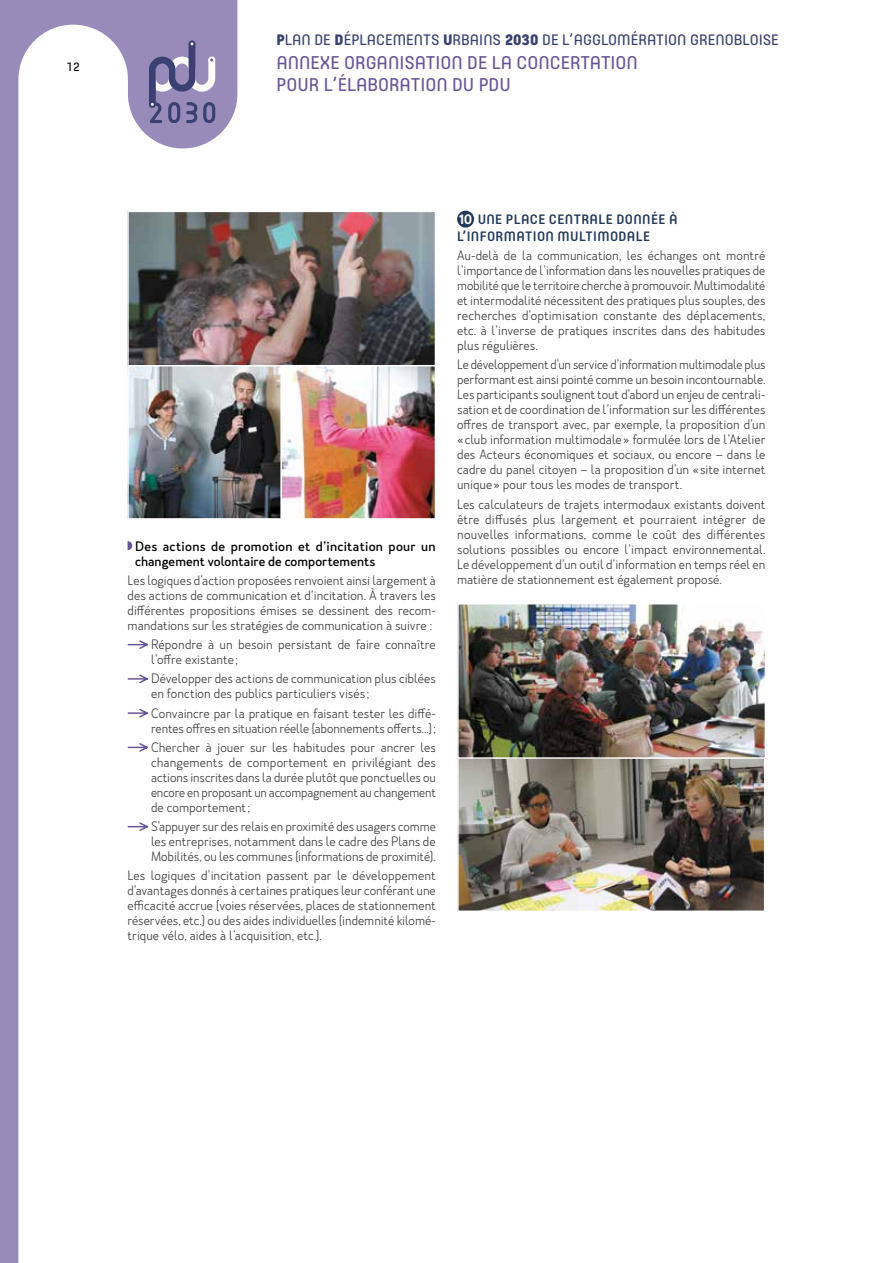
<style>
.page{position:relative;width:893px;height:1263px;background:#fff}
.page>*{position:absolute;margin:0;border:0;box-sizing:border-box;transform-origin:0 0}
.t1{font:18.3px/21.9px "Core Mellow 45";color:#675696}
.t2{font:15px "Core Mellow 45";color:#3a4071}
.t3{font:500 13.5px/16.5px "Core Mellow 55";letter-spacing:.025em;color:#233a5a}
.t4{font:300 12.75px/15px "Merlo Neue";color:#3c3c3b;text-align:justify}
.t5{font:500 12.75px/15px "Merlo Neue";letter-spacing:.02em;color:#000}
.t6{font:12px "Core Mellow 45";color:#000}
.s1{font-family:"Core Mellow 75";font-weight:800}
.s2{font-family:"Merlo Neue";font-weight:600;font-size:12.75px;color:#fff}
</style>
<div class="page">
<svg style="left:0;top:0;width:237px;height:1263px"></svg>
<svg style="left:145px;top:37px;width:74px;height:88px;background:#8b83ae"></svg>
<svg style="left:128px;top:541px;width:4px;height:9px"></svg>
<svg style="left:127px;top:639px;width:24px;height:11px"></svg>
<svg style="left:127px;top:673px;width:24px;height:11px"></svg>
<svg style="left:127px;top:707px;width:24px;height:12px"></svg>
<svg style="left:127px;top:742px;width:24px;height:11px"></svg>
<svg style="left:127px;top:821px;width:24px;height:11px"></svg>
<div style="left:457px;top:211px;width:17px;height:17px;background:#233a5a;border-radius:50%"></div>
<img style="left:130px;top:367px;width:150px;height:150px">
<div style="left:127px;top:364px;width:156px;height:156px;border:2px solid #fff"></div>
<img style="left:283px;top:367px;width:150px;height:150px">
<div style="left:280px;top:364px;width:156px;height:156px;border:2px solid #fff"></div>
<img style="left:130px;top:214px;width:303px;height:149px">
<div style="left:127px;top:211px;width:309px;height:155px;border:2px solid #fff"></div>
<img style="left:460px;top:759px;width:302px;height:150px">
<div style="left:457px;top:756px;width:308px;height:156px;border:2px solid #fff"></div>
<img style="left:460px;top:606px;width:303px;height:150px">
<div style="left:457px;top:603px;width:309px;height:156px;border:2px solid #fff"></div>
<p class="t6" style="left:67px;top:58px;width:15px">12</p>
<p class="t2" style="left:276px;top:28px;width:504px"><span class="s1">P</span>LAN DE <span class="s1">D</span>ÉPLACEMENTS <span class="s1">U</span>RBAINS <span class="s1">2030</span> DE L’AGGLOMÉRATION GRENOBLOISE</p>
<h1 class="t1" style="left:276px;top:50px;width:363px">ANNEXE ORGANISATION DE LA CONCERTATION<br>POUR L’ÉLABORATION DU PDU</h1>
<p class="t5" style="left:135px;top:538px;width:302px">Des actions de promotion et d’incitation pour un changement volontaire de comportements</p>
<p class="t4" style="left:128px;top:573px;width:310px">Les logiques d’action proposées renvoient ainsi largement à des actions de communication et d’incitation. À travers les différentes propositions émises se dessinent des recom&shy;mandations sur les stratégies de communication à suivre :</p>
<p class="t4" style="left:151px;top:637px;width:286px">Répondre à un besoin persistant de faire connaître l’offre existante;</p>
<p class="t4" style="left:151px;top:671px;width:286px">Développer des actions de communication plus ciblées en fonction des publics particuliers visés ;</p>
<p class="t4" style="left:151px;top:706px;width:286px">Convaincre par la pratique en faisant tester les diffé&shy;rentes offres en situation réelle (abonnements offerts…);</p>
<p class="t4" style="left:151px;top:740px;width:286px">Chercher à jouer sur les habitudes pour ancrer les changements de comportement en privilégiant des actions inscrites dans la durée plutôt que ponctuelles ou encore en proposant un accompagnement au changement de comportement;</p>
<p class="t4" style="left:151px;top:819px;width:286px">S’appuyer sur des relais en proximité des usagers comme les entreprises, notamment dans le cadre des Plans de Mobilités, ou les communes (informations de proximité).</p>
<p class="t4" style="left:128px;top:868px;width:310px">Les logiques d’incitation passent par le développement d’avantages donnés à certaines pratiques leur conférant une efficacité accrue (voies réservées, places de stationnement réservées, etc.) ou des aides individuelles (indemnité kilomé&shy;trique vélo, aides à l’acquisition, etc.).</p>
<p class="t3" style="left:457px;top:211px;width:222px"><span class="s2">10</span> UNE PLACE CENTRALE DONNÉE À<br>L’INFORMATION MULTIMODALE</p>
<p class="t4" style="left:457px;top:248px;width:310px">Au-delà de la communication, les échanges ont montré l’importance de l’information dans les nouvelles pratiques de mobilité que le territoire cherche à promouvoir. Multimodalité et intermodalité nécessitent des pratiques plus souples, des recherches d’optimisation constante des déplacements, etc. à l’inverse de pratiques inscrites dans des habitudes plus régulières.</p>
<p class="t4" style="left:457px;top:358px;width:310px">Le développement d’un service d’information multimodale plus performant est ainsi pointé comme un besoin incontournable.<br>Les participants soulignent tout d’abord un enjeu de centrali&shy;sation et de coordination de l’information sur les différentes offres de transport avec, par exemple, la proposition d’un « club information multimodale» formulée lors de l’Atelier des Acteurs économiques et sociaux, ou encore – dans le cadre du panel citoyen – la proposition d’un «site internet unique» pour tous les modes de transport.</p>
<p class="t4" style="left:457px;top:497px;width:310px">Les calculateurs de trajets intermodaux existants doivent être diffusés plus largement et pourraient intégrer de nouvelles informations, comme le coût des différentes solutions possibles ou encore l’impact environnemental.<br>Le développement d’un outil d’information en temps réel en matière de stationnement est également proposé.</p>
</div>
